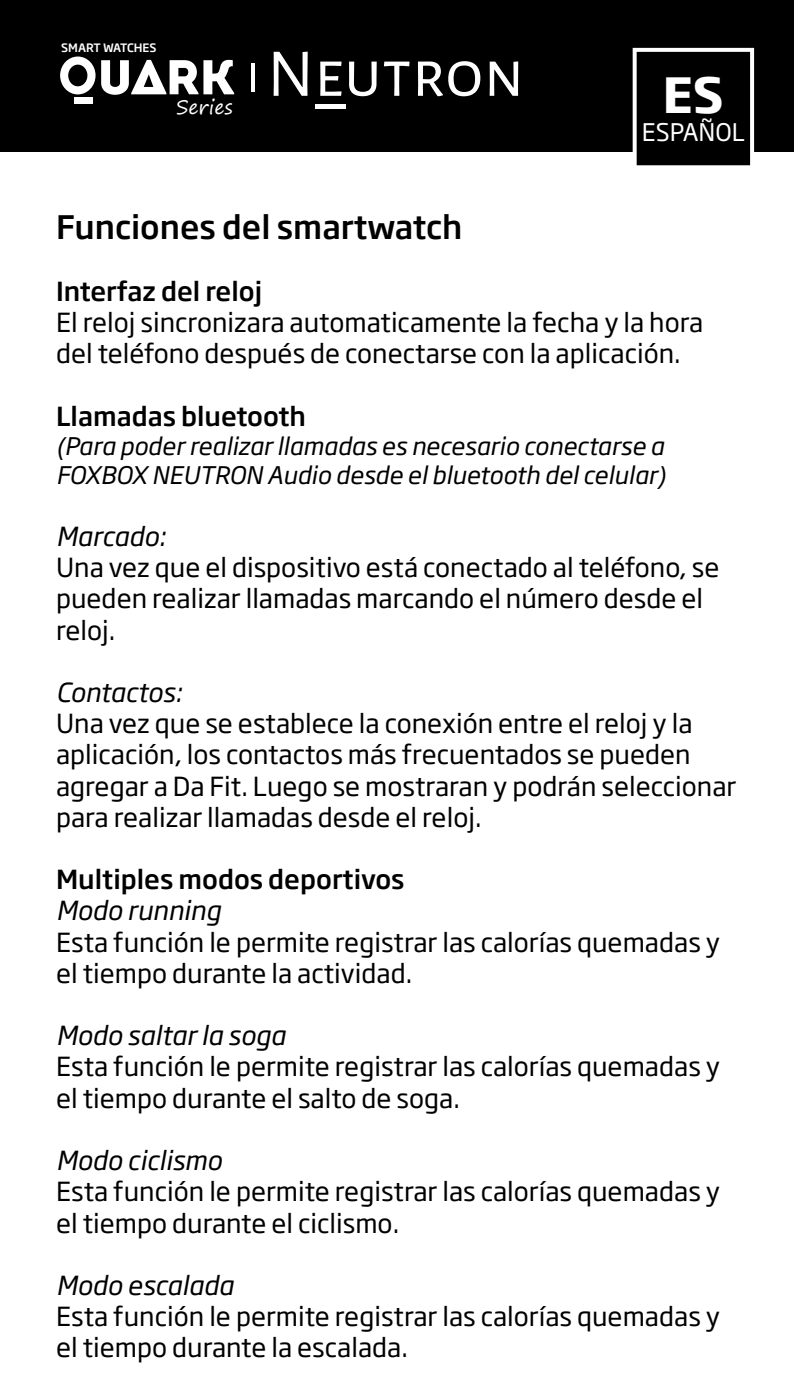
<style>
.page{position:relative;width:794px;height:1395px;background:#fff}
.page>*{position:absolute;margin:0;border:0;box-sizing:border-box;transform-origin:0 0}
.t1{font:700 48px "Soho Gothic Pro";color:#fff}
.t2{font:500 32px "Soho Gothic Pro";color:#000}
.t3{font:26px/31.2px "Soho Gothic Pro";color:#000}
.t4{font:italic 26px "Soho Gothic Pro";color:#000}
.t5{font:500 26px "Soho Gothic Pro";color:#000}
.t6{font:italic 24px/28.8px "Soho Gothic Pro";color:#000}
.t7{font:24px "Soho Gothic Pro";color:#fff}
.t8{font:19.6px "Segoe Print";color:#fff}
.t9{font:500 11.6px "Soho Gothic Pro";color:#fff}
</style>
<div class="page">
<div style="left:0;top:0;width:794px;height:152px;background:#000"></div>
<hr style="left:251px;top:63px;width:3px;height:28px;background:#fff">
<div style="left:74px;top:97px;width:18px;height:7px;background:#fff"></div>
<svg style="left:60px;top:57px;width:174px;height:38px"></svg>
<svg style="left:274px;top:52px;width:34px;height:44px"></svg>
<svg style="left:320px;top:62px;width:21px;height:34px"></svg>
<svg style="left:349px;top:62px;width:28px;height:34px"></svg>
<svg style="left:384px;top:62px;width:25px;height:34px"></svg>
<svg style="left:418px;top:61px;width:62px;height:35px"></svg>
<svg style="left:489px;top:61px;width:29px;height:35px"></svg>
<hr style="left:315px;top:104px;width:31px;height:4px;background:#fff">
<svg style="left:632px;top:48px;width:122px;height:118px"></svg>
<p class="t9" style="left:61px;top:38px;width:97px">SMART WATCHES</p>
<p class="t8" style="left:176px;top:90px;width:58px">Series</p>
<p class="t2" style="left:56px;top:202px;width:408px">Funciones del smartwatch</p>
<h1 class="t1" style="left:663px;top:57px;width:63px">ES</h1>
<p class="t7" style="left:642px;top:114px;width:105px">ESPAÑOL</p>
<p class="t5" style="left:56px;top:271px;width:208px">Interfaz del reloj</p>
<p class="t3" style="left:56px;top:306px;width:649px">El reloj sincronizara automaticamente la fecha y la hora del teléfono después de conectarse con la aplicación.</p>
<p class="t5" style="left:56px;top:396px;width:251px">Llamadas bluetooth</p>
<p class="t6" style="left:56px;top:430px;width:611px">(Para poder realizar llamadas es necesario conectarse a<br>FOXBOX NEUTRON Audio desde el bluetooth del celular)</p>
<p class="t4" style="left:56px;top:516px;width:111px">Marcado:</p>
<p class="t3" style="left:56px;top:550px;width:665px">Una vez que el dispositivo está conectado al teléfono, se pueden realizar llamadas marcando el número desde el reloj.</p>
<p class="t4" style="left:56px;top:672px;width:127px">Contactos:</p>
<p class="t3" style="left:56px;top:706px;width:682px">Una vez que se establece la conexión entre el reloj y la aplicación, los contactos más frecuentados se pueden agregar a Da Fit. Luego se mostraran y podrán seleccionar para realizar llamadas desde el reloj.</p>
<p class="t5" style="left:56px;top:859px;width:350px">Multiples modos deportivos</p>
<p class="t4" style="left:56px;top:890px;width:166px">Modo running</p>
<p class="t3" style="left:56px;top:925px;width:665px">Esta función le permite registrar las calorías quemadas y el tiempo durante la actividad.</p>
<p class="t4" style="left:56px;top:1015px;width:231px">Modo saltar la soga</p>
<p class="t3" style="left:56px;top:1050px;width:665px">Esta función le permite registrar las calorías quemadas y el tiempo durante el salto de soga.</p>
<p class="t4" style="left:56px;top:1140px;width:167px">Modo ciclismo</p>
<p class="t3" style="left:56px;top:1174px;width:665px">Esta función le permite registrar las calorías quemadas y el tiempo durante el ciclismo.</p>
<p class="t4" style="left:56px;top:1265px;width:179px">Modo escalada</p>
<p class="t3" style="left:56px;top:1299px;width:665px">Esta función le permite registrar las calorías quemadas y el tiempo durante la escalada.</p>
</div>
